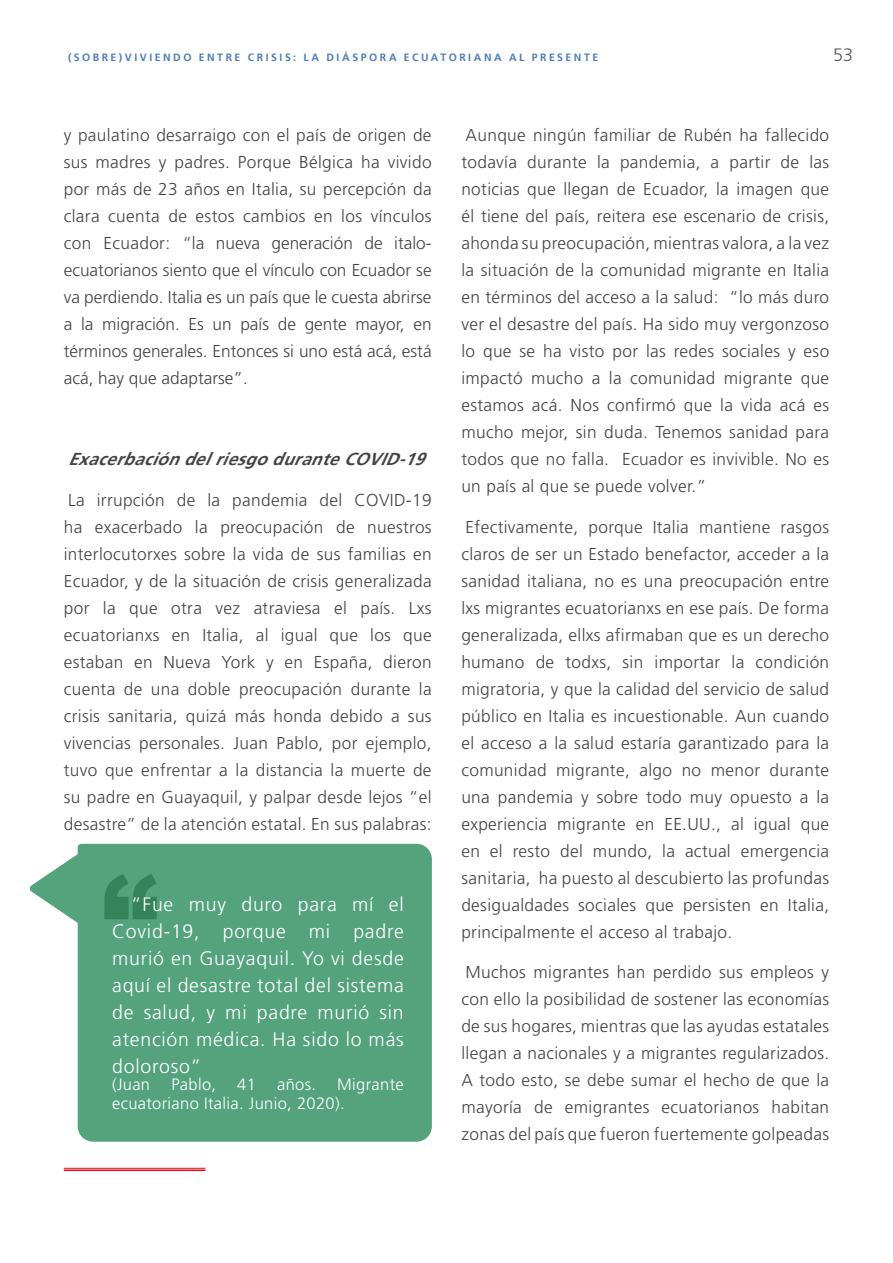
<style>
.page{position:relative;width:893px;height:1263px;background:#fff}
.page>*{position:absolute;margin:0;border:0;box-sizing:border-box;transform-origin:0 0}
.t1{font:300 19.5px/27px "Frutiger";letter-spacing:.04em;color:#fff;text-align:justify}
.t2{font:300 18px "Frutiger";color:#575756}
.t3{font:300 17.25px/27px "Frutiger";letter-spacing:.02em;color:#454444;text-align:justify}
.t4{font:italic 700 17.25px "Frutiger";color:#454444}
.t5{font:300 16.5px/19.5px "Frutiger";letter-spacing:.02em;color:#fff}
.t6{font:700 10.5px "Frutiger";letter-spacing:.24em;color:#4d7db6}
</style>
<div class="page">
<div style="left:78px;top:844px;width:354px;height:298px;background:#54a37d"></div>
<svg style="left:29px;top:853px;width:50px;height:71px"></svg>
<svg style="left:104px;top:874px;width:53px;height:45px;background:#3e8c65"></svg>
<hr style="left:64px;top:1168px;width:141px;height:1px;background:#e30512">
<hr style="left:64px;top:1169px;width:141px;height:2px;background:#e30512">
<p class="t6" style="left:68px;top:52px;width:532px">(SOBRE)VIVIENDO ENTRE CRISIS: LA DIÁSPORA ECUATORIANA AL PRESENTE</p>
<p class="t2" style="left:833px;top:45px;width:22px">53</p>
<p class="t3" style="left:64px;top:122px;width:369px">y paulatino desarraigo con el país de origen de sus madres y padres. Porque Bélgica ha vivido por más de 23 años en Italia, su percepción da clara cuenta de estos cambios en los vínculos con Ecuador: “la nueva generación de italo&shy;ecuatorianos siento que el vínculo con Ecuador se va perdiendo. Italia es un país que le cuesta abrirse a la migración. Es un país de gente mayor, en términos generales. Entonces si uno está acá, está acá, hay que adaptarse”.</p>
<p class="t4" style="left:68px;top:449px;width:366px">ExacerbacióndelriesgoduranteCOVID-19</p>
<p class="t3" style="left:64px;top:486px;width:369px">La irrupción de la pandemia del COVID-19 ha exacerbado la preocupación de nuestros interlocutorxes sobre la vida de sus familias en Ecuador, y de la situación de crisis generalizada por la que otra vez atraviesa el país. Lxs ecuatorianxs en Italia, al igual que los que estaban en Nueva York y en España, dieron cuenta de una doble preocupación durante la crisis sanitaria, quizá más honda debido a sus vivencias personales. Juan Pablo, por ejemplo, tuvo que enfrentar a la distancia la muerte de su padre en Guayaquil, y palpar desde lejos “el desastre” de la atención estatal. En sus palabras:</p>
<p class="t1" style="left:112px;top:890px;width:293px;text-indent:19px">“Fue muy duro para mí el Covid-19, porque mi padre murió en Guayaquil. Yo vi desde aquí el desastre total del sistema de salud, y mi padre murió sin atención médica. Ha sido lo más doloroso”</p>
<p class="t5" style="left:112px;top:1074px;width:39px">(Juan</p>
<p class="t5" style="left:171px;top:1074px;width:46px">Pablo,</p>
<p class="t5" style="left:237px;top:1074px;width:20px">41</p>
<p class="t5" style="left:277px;top:1074px;width:40px">años.</p>
<p class="t5" style="left:112px;top:1074px;width:293px;text-indent:225px">Migrante ecuatoriano Italia. Junio, 2020).</p>
<p class="t3" style="left:461px;top:122px;width:369px">Aunque ningún familiar de Rubén ha fallecido todavía durante la pandemia, a partir de las noticias que llegan de Ecuador, la imagen que él tiene del país, reitera ese escenario de crisis, ahonda su preocupación, mientras valora, a la vez la situación de la comunidad migrante en Italia en términos del acceso a la salud: “lo más duro ver el desastre del país. Ha sido muy vergonzoso lo que se ha visto por las redes sociales y eso impactó mucho a la comunidad migrante que estamos acá. Nos confirmó que la vida acá es mucho mejor, sin duda. Tenemos sanidad para todos que no falla. Ecuador es invivible. No es un país al que se puede volver.”</p>
<p class="t3" style="left:461px;top:513px;width:369px">Efectivamente, porque Italia mantiene rasgos claros de ser un Estado benefactor, acceder a la sanidad italiana, no es una preocupación entre lxs migrantes ecuatorianxs en ese país. De forma generalizada, ellxs afirmaban que es un derecho humano de todxs, sin importar la condición migratoria, y que la calidad del servicio de salud público en Italia es incuestionable. Aun cuando el acceso a la salud estaría garantizado para la comunidad migrante, algo no menor durante una pandemia y sobre todo muy opuesto a la experiencia migrante en EE.UU., al igual que en el resto del mundo, la actual emergencia sanitaria, ha puesto al descubierto las profundas desigualdades sociales que persisten en Italia, principalmente el acceso al trabajo.</p>
<p class="t3" style="left:461px;top:958px;width:369px">Muchos migrantes han perdido sus empleos y con ello la posibilidad de sostener las economías de sus hogares, mientras que las ayudas estatales llegan a nacionales y a migrantes regularizados.<br>A todo esto, se debe sumar el hecho de que la mayoría de emigrantes ecuatorianos habitan zonas del país que fueron fuertemente golpeadas</p>
</div>
